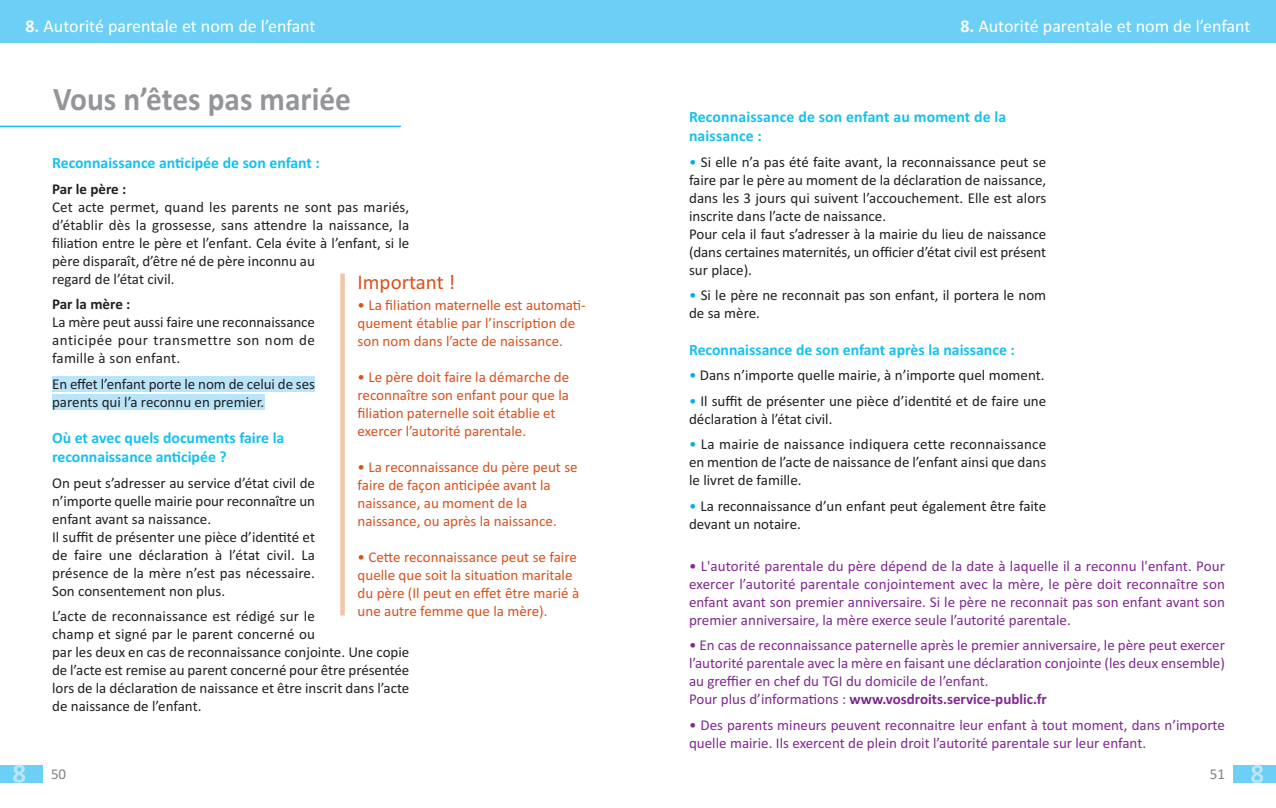
<style>
.page{position:relative;width:1276px;height:808px;background:#fff}
.page>*{position:absolute;margin:0;border:0;box-sizing:border-box;transform-origin:0 0}
.t1{font:700 33px "Calibri";color:#939598;scale:.95 1}
.t2{font:21px "Calibri";color:#da511d}
.t3{font:18px "Calibri";color:#fff}
.t4{font:700 15.75px/18.9px "Calibri";color:#15c0f2}
.t5{font:15px/18px "Calibri";color:#231f20}
.t6{font:15px/18px "Calibri";color:#802990}
.t7{font:15px/18px "Calibri";color:#da511d}
.t8{font:700 15px "Calibri";color:#231f20}
.t9{font:15px "Calibri";color:#808285}
.s1{font-weight:700}
.s2{color:#00aeef}
</style>
<div class="page">
<div style="left:52px;top:377px;width:262px;height:15px;background:#b9e5fa"></div>
<div style="left:52px;top:395px;width:212px;height:15px;background:#b9e5fa"></div>
<div style="left:0;top:0;width:1276px;height:43px;background:#6bcff6"></div>
<div style="left:0;top:765px;width:43px;height:17px;background:#6bcff6"></div>
<svg style="left:13px;top:765px;width:12px;height:17px"></svg>
<div style="left:1233px;top:765px;width:43px;height:17px;background:#6bcff6"></div>
<svg style="left:1251px;top:765px;width:12px;height:18px"></svg>
<hr style="left:0;top:126px;width:401px;height:1px;background:#15c0f2">
<div style="left:340px;top:273px;width:5px;height:342px;background:#f4c4a7"></div>
<p class="t3" style="left:26px;top:15px;width:292px"><span class="s1">8.</span> Autorité parentale et nom de l’enfant</p>
<p class="t3" style="left:960px;top:15px;width:292px"><span class="s1">8.</span> Autorité parentale et nom de l’enfant</p>
<h1 class="t1" style="left:53px;top:79px;width:315px">Vous n’êtes pas mariée</h1>
<p class="t4" style="left:52px;top:153px;width:269px">Reconnaissance anticipée de son enfant :</p>
<p class="t8" style="left:52px;top:180px;width:76px">Par le père :</p>
<p class="t5" style="left:52px;top:197px;width:359px">Cet acte permet, quand les parents ne sont pas mariés, d’établir dès la grossesse, sans attendre la naissance, la filiation entre le père et l’enfant. Cela évite à l’enfant, si le père disparaît, d’être né de père inconnu au<br>regard de l’état civil.</p>
<p class="t8" style="left:52px;top:295px;width:80px">Par la mère :</p>
<p class="t5" style="left:52px;top:313px;width:264px;text-align:justify">La mère peut aussi faire une reconnaissance anticipée pour transmettre son nom de famille à son enfant.</p>
<p class="t5" style="left:52px;top:374px;width:264px">En effet l’enfant porte le nom de celui de ses parents qui l’a reconnu en premier.</p>
<p class="t4" style="left:52px;top:428px;width:234px">Où et avec quels documents faire la reconnaissance anticipée ?</p>
<p class="t5" style="left:52px;top:473px;width:264px">On peut s’adresser au service d’état civil de n’importe quelle mairie pour reconnaître un enfant avant sa naissance.<br>Il suffit de présenter une pièce d’identité et de faire une déclaration à l’état civil. La présence de la mère n’est pas nécessaire.<br>Son consentement non plus.</p>
<p class="t5" style="left:52px;top:607px;width:359px">L’acte de reconnaissance est rédigé sur le<br>champ et signé par le parent concerné ou<br>par les deux en cas de reconnaissance conjointe. Une copie de l’acte est remise au parent concerné pour être présentée lors de la déclaration de naissance et être inscrit dans l’acte de naissance de l’enfant.</p>
<h2 class="t2" style="left:357px;top:270px;width:99px">Important !</h2>
<p class="t7" style="left:357px;top:296px;width:230px">• La filiation maternelle est automati&shy;quement établie par l’inscription de son nom dans l’acte de naissance.</p>
<p class="t7" style="left:357px;top:368px;width:213px">• Le père doit faire la démarche de reconnaître son enfant pour que la filiation paternelle soit établie et exercer l’autorité parentale.</p>
<p class="t7" style="left:357px;top:458px;width:222px">• La reconnaissance du père peut se faire de façon anticipée avant la naissance, au moment de la naissance, ou après la naissance.</p>
<p class="t7" style="left:357px;top:548px;width:223px">• Cette reconnaissance peut se faire quelle que soit la situation maritale du père (Il peut en effet être marié à une autre femme que la mère).</p>
<p class="t4" style="left:689px;top:107px;width:319px">Reconnaissance de son enfant au moment de la naissance :</p>
<p class="t5" style="left:689px;top:153px;width:359px"><span class="s2">•</span> Si elle n’a pas été faite avant, la reconnaissance peut se faire par le père au moment de la déclaration de naissance, dans les 3 jours qui suivent l’accouchement. Elle est alors inscrite dans l’acte de naissance.<br>Pour cela il faut s’adresser à la mairie du lieu de naissance (dans certaines maternités, un officier d’état civil est présent sur place).</p>
<p class="t5" style="left:689px;top:286px;width:359px"><span class="s2">•</span> Si le père ne reconnait pas son enfant, il portera le nom de sa mère.</p>
<p class="t4" style="left:689px;top:340px;width:327px">Reconnaissance de son enfant après la naissance :</p>
<p class="t5" style="left:689px;top:366px;width:357px"><span class="s2">•</span> Dans n’importe quelle mairie, à n’importe quel moment.</p>
<p class="t5" style="left:689px;top:392px;width:359px"><span class="s2">•</span> Il suffit de présenter une pièce d’identité et de faire une déclaration à l’état civil.</p>
<p class="t5" style="left:689px;top:435px;width:359px;text-align:justify"><span class="s2">•</span> La mairie de naissance indiquera cette reconnaissance en mention de l’acte de naissance de l’enfant ainsi que dans le livret de famille.</p>
<p class="t5" style="left:689px;top:497px;width:359px"><span class="s2">•</span> La reconnaissance d’un enfant peut également être faite devant un notaire.</p>
<p class="t6" style="left:689px;top:557px;width:537px;text-align:justify">• L'autorité parentale du père dépend de la date à laquelle il a reconnu l'enfant. Pour exercer l’autorité parentale conjointement avec la mère, le père doit reconnaître son enfant avant son premier anniversaire. Si le père ne reconnait pas son enfant avant son premier anniversaire, la mère exerce seule l’autorité parentale.</p>
<p class="t6" style="left:689px;top:636px;width:537px">• En cas de reconnaissance paternelle après le premier anniversaire, le père peut exercer l’autorité parentale avec la mère en faisant une déclaration conjointe (les deux ensemble) au greffier en chef du TGI du domicile de l’enfant.<br>Pour plus d’informations : <span class="s1">www.vosdroits.service-public.fr</span></p>
<p class="t6" style="left:689px;top:716px;width:537px">• Des parents mineurs peuvent reconnaitre leur enfant à tout moment, dans n’importe quelle mairie. Ils exercent de plein droit l’autorité parentale sur leur enfant.</p>
<p class="t9" style="left:51px;top:765px;width:17px">50</p>
<p class="t9" style="left:1209px;top:765px;width:17px">51</p>
</div>
